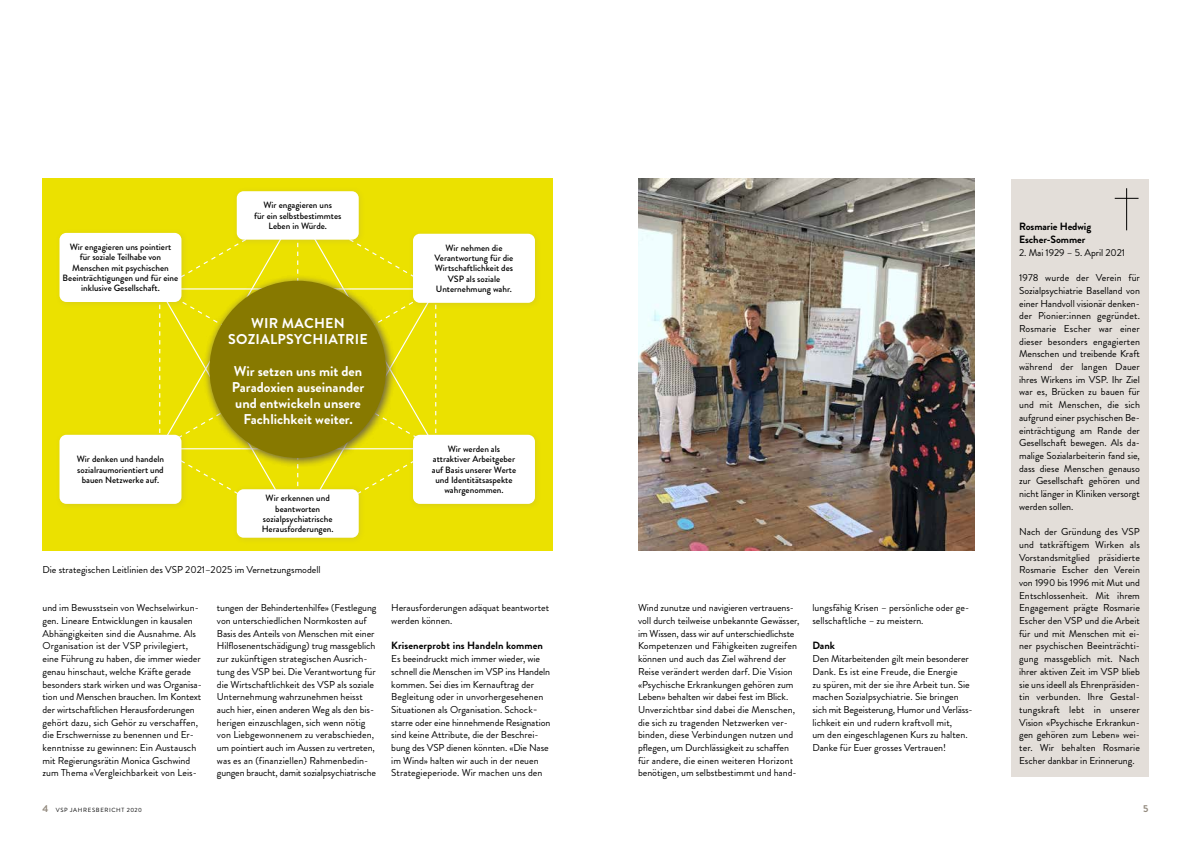
<style>
.page{position:relative;width:1191px;height:842px;background:#fff}
.page>*{position:absolute;margin:0;border:0;box-sizing:border-box;transform-origin:0 0}
.t1{font:700 14.2px/16px "Brandon Grotesque";color:#fff;text-align:center}
.t2{font:700 14.2px/16px "Brandon Grotesque";letter-spacing:.02em;color:#fff;text-align:center}
.t3{font:700 10.5px/12.7px "Brandon Grotesque";color:#000}
.t4{font:10px/12.7px "Brandon Grotesque";color:#000}
.t5{font:700 10px "Brandon Grotesque";color:#938a7e}
.t6{font:500 9.1px/10.3px "Brandon Grotesque";color:#000;text-align:center}
.t7{font:6px "Brandon Grotesque";letter-spacing:.11em;color:#000}
.s1{font-weight:700;font-size:10px;color:#938a7e}
</style>
<div class="page">
<img style="left:638px;top:179px;width:336px;height:372px">
<div style="left:1010px;top:179px;width:138px;height:597px;background:#e3ded9"></div>
<hr style="left:1126px;top:188px;width:1px;height:42px;background:#000">
<svg style="left:1114px;top:198px;width:24px;height:1px"></svg>
<div style="left:43px;top:179px;width:510px;height:372px;background:#ebe100"></div>
<svg style="left:188px;top:246px;width:220px;height:244px"></svg>
<svg style="left:159px;top:287px;width:278px;height:163px"></svg>
<div style="left:232px;top:187px;width:133px;height:59px;background:#938a7e;opacity:.2"></div>
<div style="left:237px;top:191px;width:122px;height:49px;background:#fff;border-radius:7px"></div>
<div style="left:55px;top:228px;width:133px;height:81px;background:#938a7e;opacity:.2"></div>
<div style="left:59px;top:233px;width:122px;height:69px;background:#fff;border-radius:7px"></div>
<div style="left:408px;top:229px;width:134px;height:80px;background:#938a7e;opacity:.2"></div>
<div style="left:413px;top:234px;width:122px;height:69px;background:#fff;border-radius:7px"></div>
<div style="left:55px;top:430px;width:133px;height:81px;background:#938a7e;opacity:.2"></div>
<div style="left:59px;top:435px;width:122px;height:69px;background:#fff;border-radius:7px"></div>
<div style="left:408px;top:430px;width:134px;height:81px;background:#938a7e;opacity:.2"></div>
<div style="left:413px;top:435px;width:122px;height:69px;background:#fff;border-radius:7px"></div>
<div style="left:232px;top:485px;width:133px;height:59px;background:#e7dd04"></div>
<div style="left:237px;top:489px;width:122px;height:49px;background:#fff;border-radius:7px"></div>
<div style="left:203px;top:274px;width:193px;height:194px;background:#938a7e;opacity:.8"></div>
<div style="left:209px;top:281px;width:177px;height:177px;background:#877900;border-radius:50%"></div>
<p class="t6" style="left:254px;top:200px;width:89px">Wir engagieren uns<br>für ein selbstbestimmtes<br>Leben in Würde.</p>
<p class="t6" style="left:63px;top:242px;width:117px">Wir engagieren uns pointiert<br>für soziale Teilhabe von<br>Menschen mit psychischen<br>Beeinträchtigungen und für eine inklusive Gesellschaft.</p>
<p class="t6" style="left:434px;top:243px;width:80px">Wir nehmen die<br>Verantwortung für die<br>Wirtschaftlichkeit des<br>VSP als soziale<br>Unternehmung wahr.</p>
<h1 class="t2" style="left:228px;top:315px;width:141px">WIR MACHEN<br>SOZIALPSYCHIATRIE</h1>
<h1 class="t1" style="left:232px;top:363px;width:134px">Wir setzen uns mit den<br>Paradoxien auseinander und entwickeln unsere<br>Fachlichkeit weiter.</h1>
<p class="t6" style="left:77px;top:454px;width:89px">Wir denken und handeln sozialraumorientiert und bauen Netzwerke auf.</p>
<p class="t6" style="left:432px;top:444px;width:86px">Wir werden als attraktiver Arbeitgeber auf Basis unserer Werte und Identitätsaspekte wahrgenommen.</p>
<p class="t6" style="left:262px;top:493px;width:73px">Wir erkennen und beantworten sozialpsychiatrische<br>Herausforderungen.</p>
<p class="t4" style="left:43px;top:564px;width:280px">Die strategischen Leitlinien des VSP 2021–2025 im Vernetzungsmodell</p>
<p class="t4" style="left:43px;top:602px;width:161px">und im Bewusstsein von Wechselwirkun&shy;gen. Lineare Entwicklungen in kausalen Abhängigkeiten sind die Ausnahme. Als Organisation ist der VSP privilegiert, eine Führung zu haben, die immer wieder genau hinschaut, welche Kräfte gerade besonders stark wirken und was Organisa&shy;tion und Menschen brauchen. Im Kontext der wirtschaftlichen Herausforderungen gehört dazu, sich Gehör zu verschaffen, die Erschwernisse zu benennen und Er&shy;kenntnisse zu gewinnen: Ein Austausch mit Regierungsrätin Monica Gschwind zum Thema «Vergleichbarkeit von Leis-</p>
<p class="t4" style="left:217px;top:602px;width:161px">tungen der Behindertenhilfe» (Festlegung von unterschiedlichen Normkosten auf Basis des Anteils von Menschen mit einer Hilflosenentschädigung) trug massgeblich zur zukünftigen strategischen Ausrich&shy;tung des VSP bei. Die Verantwortung für die Wirtschaftlichkeit des VSP als soziale Unternehmung wahrzunehmen heisst auch hier, einen anderen Weg als den bis&shy;herigen einzuschlagen, sich wenn nötig von Liebgewonnenem zu verabschieden, um pointiert auch im Aussen zu vertreten, was es an (finanziellen) Rahmenbedin&shy;gungen braucht, damit sozialpsychiatrische</p>
<p class="t4" style="left:391px;top:602px;width:159px">Herausforderungen adäquat beantwortet werden können.</p>
<p class="t3" style="left:391px;top:640px;width:153px">Krisenerprobt ins Handeln kommen</p>
<p class="t4" style="left:391px;top:652px;width:160px">Es beeindruckt mich immer wieder, wie schnell die Menschen im VSP ins Handeln kommen. Sei dies im Kernauftrag der Begleitung oder in unvorhergesehenen Situationen als Organisation. Schock&shy;starre oder eine hinnehmende Resignation sind keine Attribute, die der Beschrei&shy;bung des VSP dienen könnten. «Die Nase im Wind» halten wir auch in der neuen Strategieperiode. Wir machen uns den</p>
<p class="t4" style="left:638px;top:602px;width:163px">Wind zunutze und navigieren vertrauens&shy;voll durch teilweise unbekannte Gewässer, im Wissen, dass wir auf unterschiedlichste Kompetenzen und Fähigkeiten zugreifen können und auch das Ziel während der Reise verändert werden darf. Die Vision «Psychische Erkrankungen gehören zum Leben» behalten wir dabei fest im Blick.<br>Unverzichtbar sind dabei die Menschen, die sich zu tragenden Netzwerken ver&shy;binden, diese Verbindungen nutzen und pflegen, um Durchlässigkeit zu schaffen für andere, die einen weiteren Horizont benötigen, um selbstbestimmt und hand-</p>
<p class="t4" style="left:812px;top:602px;width:158px">lungsfähig Krisen – persönliche oder ge&shy;sellschaftliche – zu meistern.</p>
<p class="t3" style="left:812px;top:640px;width:24px">Dank</p>
<p class="t4" style="left:812px;top:652px;width:162px">Den Mitarbeitenden gilt mein besonderer Dank. Es ist eine Freude, die Energie<br>zu spüren, mit der sie ihre Arbeit tun. Sie machen Sozialpsychiatrie. Sie bringen sich mit Begeisterung, Humor und Verläss&shy;lichkeit ein und rudern kraftvoll mit,<br>um den eingeschlagenen Kurs zu halten.<br>Danke für Euer grosses Vertrauen!</p>
<p class="t3" style="left:1019px;top:220px;width:74px">Rosmarie Hedwig<br>Escher-Sommer</p>
<p class="t4" style="left:1019px;top:246px;width:107px">2. Mai 1929 – 5. April 2021</p>
<p class="t4" style="left:1019px;top:271px;width:122px;text-align:justify">1978 wurde der Verein für Sozialpsychiatrie Baselland von einer Handvoll visionär denken&shy;der Pionier:innen gegründet.<br>Rosmarie Escher war einer dieser besonders engagierten Menschen und treibende Kraft während der langen Dauer ihres Wirkens im VSP. Ihr Ziel war es, Brücken zu bauen für und mit Menschen, die sich aufgrund einer psychischen Be&shy;einträchtigung am Rande der Gesellschaft bewegen. Als da&shy;malige Sozialarbeiterin fand sie, dass diese Menschen genauso zur Gesellschaft gehören und nicht länger in Kliniken versorgt werden sollen.</p>
<p class="t4" style="left:1019px;top:525px;width:122px;text-align:justify">Nach der Gründung des VSP und tatkräftigem Wirken als Vorstandsmitglied präsidierte Rosmarie Escher den Verein von 1990 bis 1996 mit Mut und Entschlossenheit. Mit ihrem Engagement prägte Rosmarie Escher den VSP und die Arbeit für und mit Menschen mit ei&shy;ner psychischen Beeinträchti&shy;gung massgeblich mit. Nach ihrer aktiven Zeit im VSP blieb sie uns ideell als Ehrenpräsiden&shy;tin verbunden. Ihre Gestal&shy;tungskraft lebt in unserer Vision «Psychische Erkrankun&shy;gen gehören zum Leben» wei&shy;ter. Wir behalten Rosmarie Escher dankbar in Erinnerung.</p>
<p class="t7" style="left:43px;top:806px;width:101px"><span class="s1">4</span> VSP JAHRESBERICHT 2020</p>
<p class="t5" style="left:1143px;top:802px;width:7px">5</p>
</div>
